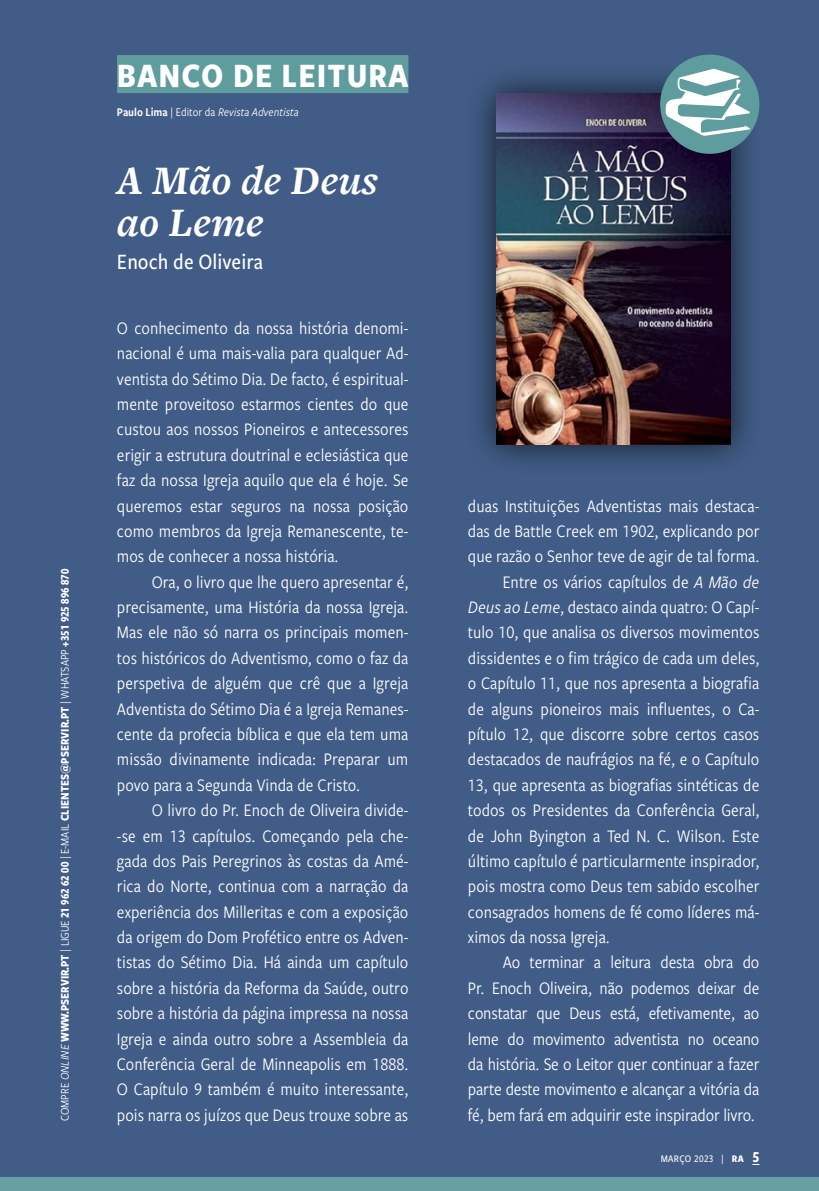
<style>
.page{position:relative;width:819px;height:1191px;background:#415d87}
.page>*{position:absolute;margin:0;border:0;box-sizing:border-box;transform-origin:0 0}
.t1{font:italic 700 42px/42px "Freight Text Pro";color:#fff}
.t2{font:700 35.52px "Freight Sans Cnd Pro";letter-spacing:.03em;color:#fff}
.t3{font:500 22.75px "Freight Sans Cnd Pro";color:#fff}
.t4{font:18.38px/25.4px "Freight Sans Cnd Pro";color:#fff;text-align:justify}
.t5{font:700 12.25px "Freight Sans Cnd Pro";color:#fff}
.t6{font:italic 12.25px "Freight Sans Cnd Pro";color:#fff}
.t7{font:500 10.5px "Freight Sans Cnd Pro";letter-spacing:.03em;color:#fff}
.s1{font-weight:400}
.s2{font-weight:400;font-style:italic}
.s3{font-family:"Freight Sans Cnd Pro Semi";font-style:normal}
.s4{font-style:normal}
.s5{font-style:italic}
.s6{font-weight:700}
.s7{font-weight:700;font-size:15.75px}
</style>
<div class="page">
<div style="left:117px;top:55px;width:291px;height:38px;background:#5e9c9e"></div>
<div style="left:463px;top:61px;width:300px;height:416px;background:#000;opacity:.75"></div>
<img style="left:496px;top:94px;width:234px;height:350px">
<div style="left:0;top:1177px;width:819px;height:14px;background:#67a0a2"></div>
<div style="left:660px;top:55px;width:99px;height:99px;background:#5e9c9e;border-radius:50%"></div>
<svg style="left:665px;top:69px;width:85px;height:67px"></svg>
<p class="t5" style="left:56px;top:1121px;width:553px;rotate:-90deg"><span class="s1">COMPRE</span> <span class="s2">ONLINE</span> WWW.PSERVIR.PT <span class="s1">| LIGUE</span> 21 962 62 00 <span class="s1">| E-MAIL</span> CLIENTES@PSERVIR.PT <span class="s1">| WHATSAPP</span> +351 925 896 870</p>
<h2 class="t2" style="left:117px;top:51px;width:293px">BANCO DE LEITURA</h2>
<p class="t6" style="left:117px;top:104px;width:183px"><span class="s3">Paulo Lima</span> <span class="s4">| Editor da</span> Revista Adventista</p>
<h1 class="t1" style="left:117px;top:158px;width:262px">A Mão de Deus ao Leme</h1>
<p class="t3" style="left:117px;top:246px;width:148px">Enoch de Oliveira</p>
<p class="t4" style="left:117px;top:314px;width:293px">O conhecimento da nossa história denomi&shy;nacional é uma mais-valia para qualquer Ad&shy;ventista do Sétimo Dia. De facto, é espiritual&shy;mente proveitoso estarmos cientes do que custou aos nossos Pioneiros e antecessores erigir a estrutura doutrinal e eclesiástica que faz da nossa Igreja aquilo que ela é hoje. Se queremos estar seguros na nossa posição como membros da Igreja Remanescente, te&shy;mos de conhecer a nossa história.</p>
<p class="t4" style="left:117px;top:568px;width:293px;text-indent:35px">Ora, o livro que lhe quero apresentar é, precisamente, uma História da nossa Igreja.<br>Mas ele não só narra os principais momen&shy;tos históricos do Adventismo, como o faz da perspetiva de alguém que crê que a Igreja Adventista do Sétimo Dia é a Igreja Remanes&shy;cente da profecia bíblica e que ela tem uma missão divinamente indicada: Preparar um povo para a Segunda Vinda de Cristo.</p>
<p class="t4" style="left:117px;top:796px;width:293px;text-indent:35px">O livro do Pr. Enoch de Oliveira divide--se em 13 capítulos. Começando pela che&shy;gada dos Pais Peregrinos às costas da Amé&shy;rica do Norte, continua com a narração da experiência dos Milleritas e com a exposição da origem do Dom Profético entre os Adven&shy;tistas do Sétimo Dia. Há ainda um capítulo sobre a história da Reforma da Saúde, outro sobre a história da página impressa na nossa Igreja e ainda outro sobre a Assembleia da Conferência Geral de Minneapolis em 1888.<br>O Capítulo 9 também é muito interessante, pois narra os juízos que Deus trouxe sobre as</p>
<p class="t4" style="left:468px;top:492px;width:293px">duas Instituições Adventistas mais destaca-</p>
<p class="t4" style="left:468px;top:517px;width:293px">das de Battle Creek em 1902, explicando por</p>
<p class="t4" style="left:468px;top:543px;width:293px">que razão o Senhor teve de agir de tal forma.</p>
<p class="t4" style="left:502px;top:568px;width:258px">Entre os vários capítulos de <span class="s5">A Mão de</span></p>
<p class="t4" style="left:468px;top:593px;width:293px"><span class="s5">Deus ao Leme</span>, destaco ainda quatro: O Capí-</p>
<p class="t4" style="left:468px;top:619px;width:293px">tulo 10, que analisa os diversos movimentos</p>
<p class="t4" style="left:468px;top:644px;width:293px">dissidentes e o fim trágico de cada um deles,</p>
<p class="t4" style="left:468px;top:670px;width:293px">o Capítulo 11, que nos apresenta a biografia</p>
<p class="t4" style="left:468px;top:695px;width:293px">de alguns pioneiros mais influentes, o Ca-</p>
<p class="t4" style="left:468px;top:720px;width:293px">pítulo 12, que discorre sobre certos casos</p>
<p class="t4" style="left:468px;top:746px;width:293px">destacados de naufrágios na fé, e o Capítulo</p>
<p class="t4" style="left:468px;top:771px;width:293px">13, que apresenta as biografias sintéticas de</p>
<p class="t4" style="left:468px;top:796px;width:293px">todos os Presidentes da Conferência Geral,</p>
<p class="t4" style="left:468px;top:822px;width:293px">de John Byington a Ted N. C. Wilson. Este</p>
<p class="t4" style="left:468px;top:847px;width:293px">último capítulo é particularmente inspirador,</p>
<p class="t4" style="left:468px;top:873px;width:293px">pois mostra como Deus tem sabido escolher</p>
<p class="t4" style="left:468px;top:898px;width:293px">consagrados homens de fé como líderes má-</p>
<p class="t4" style="left:468px;top:923px;width:143px">ximos da nossa Igreja.</p>
<p class="t4" style="left:502px;top:949px;width:258px">Ao terminar a leitura desta obra do</p>
<p class="t4" style="left:468px;top:974px;width:293px">Pr. Enoch Oliveira, não podemos deixar de</p>
<p class="t4" style="left:468px;top:999px;width:293px">constatar que Deus está, efetivamente, ao</p>
<p class="t4" style="left:468px;top:1025px;width:293px">leme do movimento adventista no oceano</p>
<p class="t4" style="left:468px;top:1050px;width:293px">da história. Se o Leitor quer continuar a fazer</p>
<p class="t4" style="left:468px;top:1076px;width:293px">parte deste movimento e alcançar a vitória da</p>
<p class="t4" style="left:468px;top:1101px;width:288px">fé, bem fará em adquirir este inspirador livro.</p>
<p class="t7" style="left:660px;top:1152px;width:100px">MARÇO 2023 | <span class="s6">RA</span> <span class="s7">5</span></p>
</div>
